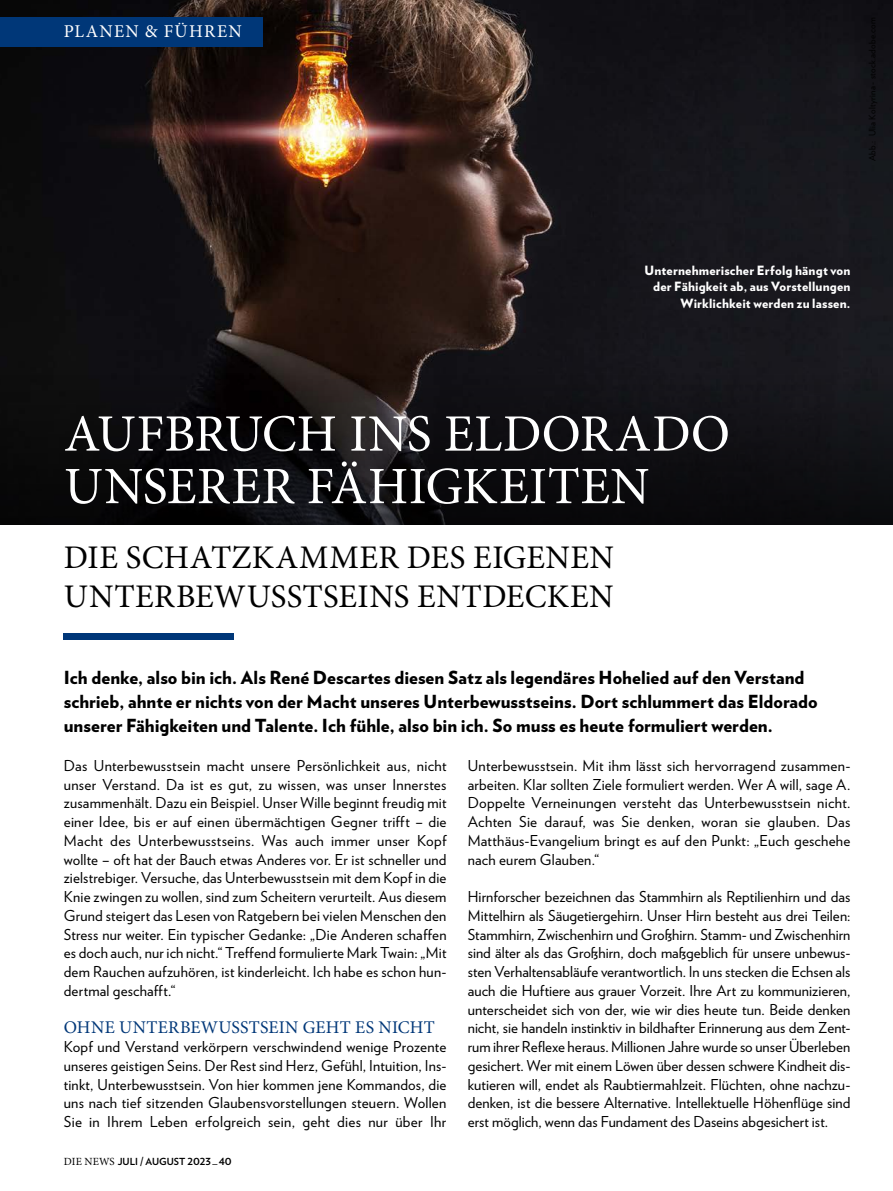
<style>
.page{position:relative;width:893px;height:1191px;background:#fff}
.page>*{position:absolute;margin:0;border:0;box-sizing:border-box;transform-origin:0 0}
.t1{font:52.5px/52.5px "Minion Pro";color:#fff}
.t2{font:33px/39px "Minion Pro";letter-spacing:.01em;color:#000}
.t3{font:900 18px/24px "Verlag";letter-spacing:.005em;color:#000}
.t4{font:18px "Minion Pro";letter-spacing:.075em;color:#fff}
.t5{font:17.85px "Minion Pro";letter-spacing:.01em;color:#003778}
.t6{font:15px/18.8px "Verlag";letter-spacing:.015em;color:#000;text-align:justify}
.t7{font:900 12.75px/16.5px "Verlag";letter-spacing:.015em;color:#fff;text-align:right}
.t8{font:700 9.75px "Verlag";color:#000}
.s1{font-family:"Minion Pro";font-weight:400;font-size:10.95px}
</style>
<div class="page">
<img style="left:0;top:0;width:893px;height:374px">
<svg style="left:0;top:374px;width:893px;height:150px;background:#0f0e11"></svg>
<div style="left:0;top:17px;width:262px;height:29px;background:#003778"></div>
<div style="left:64px;top:633px;width:170px;height:6px;background:#003778"></div>
<p class="t4" style="left:64px;top:19px;width:50px">PLANEN</p>
<p class="t4" style="left:145px;top:19px;width:85px">&amp; FÜHREN</p>
<p class="t7" style="left:644px;top:261px;width:208px">Unternehmerischer Erfolg hängt von der Fähigkeit ab, aus Vorstellungen<br>Wirklichkeit werden zu lassen.</p>
<h1 class="t1" style="left:64px;top:408px;width:667px">AUFBRUCH INS ELDORADO<br>UNSERER FÄHIGKEITEN</h1>
<h2 class="t2" style="left:64px;top:538px;width:552px">DIE SCHATZKAMMER DES EIGENEN<br>UNTERBEWUSSTSEINS ENTDECKEN</h2>
<p class="t3" style="left:64px;top:664px;width:755px">Ich denke, also bin ich. Als René Descartes diesen Satz als legendäres Hohelied auf den Verstand schrieb, ahnte er nichts von der Macht unseres Unterbewusstseins. Dort schlummert das Eldorado unserer Fähigkeiten und Talente. Ich fühle, also bin ich. So muss es heute formuliert werden.</p>
<p class="t6" style="left:64px;top:755px;width:384px">Das Unterbewusstsein macht unsere Persönlichkeit aus, nicht unser Verstand. Da ist es gut, zu wissen, was unser Innerstes zusammenhält. Dazu ein Beispiel. Unser Wille beginnt freudig mit einer Idee, bis er auf einen übermächtigen Gegner trifft – die Macht des Unterbewusstseins. Was auch immer unser Kopf wollte – oft hat der Bauch etwas Anderes vor. Er ist schneller und zielstrebiger. Versuche, das Unterbewusstsein mit dem Kopf in die Knie zwingen zu wollen, sind zum Scheitern verurteilt. Aus diesem Grund steigert das Lesen von Ratgebern bei vielen Menschen den Stress nur weiter. Ein typischer Gedanke: „Die Anderen schaffen es doch auch, nur ich nicht.“ Treffend formulierte Mark Twain: „Mit dem Rauchen aufzuhören, ist kinderleicht. Ich habe es schon hun&shy;dertmal geschafft.“</p>
<p class="t5" style="left:64px;top:1015px;width:372px">OHNE UNTERBEWUSSTSEIN GEHT ES NICHT</p>
<p class="t6" style="left:64px;top:1036px;width:384px">Kopf und Verstand verkörpern verschwindend wenige Prozente unseres geistigen Seins. Der Rest sind Herz, Gefühl, Intuition, Ins&shy;tinkt, Unterbewusstsein. Von hier kommen jene Kommandos, die uns nach tief sitzenden Glaubensvorstellungen steuern. Wollen Sie in Ihrem Leben erfolgreich sein, geht dies nur über Ihr</p>
<p class="t8" style="left:64px;top:1153px;width:169px"><span class="s1">DIE NEWS</span> JULI / AUGUST 2023 _ 40</p>
<p class="t6" style="left:468px;top:755px;width:384px">Unterbewusstsein. Mit ihm lässt sich hervorragend zusammen&shy;arbeiten. Klar sollten Ziele formuliert werden. Wer A will, sage A.<br>Doppelte Verneinungen versteht das Unterbewusstsein nicht.<br>Achten Sie darauf, was Sie denken, woran sie glauben. Das Matthäus-Evangelium bringt es auf den Punkt: „Euch geschehe nach eurem Glauben.“</p>
<p class="t6" style="left:468px;top:886px;width:384px">Hirnforscher bezeichnen das Stammhirn als Reptilienhirn und das Mittelhirn als Säugetiergehirn. Unser Hirn besteht aus drei Teilen:<br>Stammhirn, Zwischenhirn und Großhirn. Stamm- und Zwischenhirn sind älter als das Großhirn, doch maßgeblich für unsere unbewus&shy;sten Verhaltensabläufe verantwortlich. In uns stecken die Echsen als auch die Huftiere aus grauer Vorzeit. Ihre Art zu kommunizieren, unterscheidet sich von der, wie wir dies heute tun. Beide denken nicht, sie handeln instinktiv in bildhafter Erinnerung aus dem Zent&shy;rum ihrer Reflexe heraus. Millionen Jahre wurde so unser Überleben gesichert. Wer mit einem Löwen über dessen schwere Kindheit dis&shy;kutieren will, endet als Raubtiermahlzeit. Flüchten, ohne nachzu&shy;denken, ist die bessere Alternative. Intellektuelle Höhenflüge sind erst möglich, wenn das Fundament des Daseins abgesichert ist.</p>
</div>
